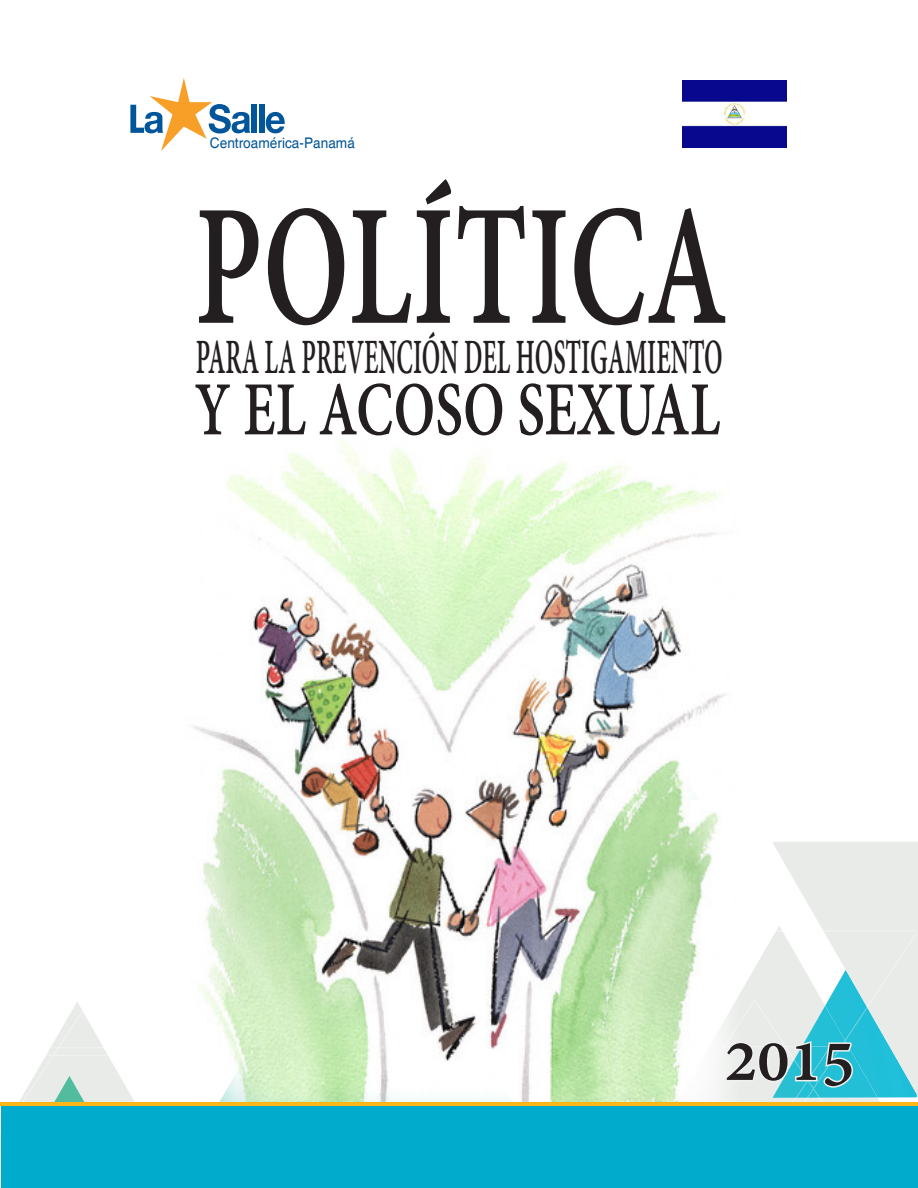
<style>
.page{position:relative;width:918px;height:1188px;background:#fff}
.page>*{position:absolute;margin:0;border:0;box-sizing:border-box;transform-origin:0 0}
.t1{font:700 187.5px "Adobe Devanagari";color:#231f20;scale:.68 1}
.t2{font:700 83.1px "Adobe Devanagari";color:#231f20;scale:.74 1}
.t3{font:700 72px "Adobe Devanagari";color:#231f20}
.t4{font:700 53.55px "Adobe Devanagari";color:#231f20;scale:.51 1}
.t5{font:14.7px "Helvetica";color:#01559b;scale:.93 1}
</style>
<div class="page">
<img style="left:192px;top:443px;width:534px;height:375px">
<svg style="left:0;top:818px;width:918px;height:370px"></svg>
<svg style="left:130px;top:78px;width:120px;height:73px"></svg>
<div style="left:252px;top:105px;width:5px;height:28px;background:#01559b"></div>
<div style="left:259px;top:105px;width:5px;height:28px;background:#01559b"></div>
<svg style="left:266px;top:112px;width:19px;height:21px"></svg>
<img style="left:683px;top:81px;width:103px;height:67px">
<p class="t5" style="left:210px;top:134px;width:157px">Centroamérica-Panamá</p>
<p class="t1" style="left:194px;top:159px;width:786px">POLÍTICA</p>
<p class="t4" style="left:196px;top:326px;width:1035px">PARA LA PREVENCIÓN DEL HOSTIGAMIENTO</p>
<p class="t2" style="left:194px;top:362px;width:712px">Y EL ACOSO SEXUAL</p>
<p class="t3" style="left:725px;top:1017px;width:131px">2015</p>
</div>
